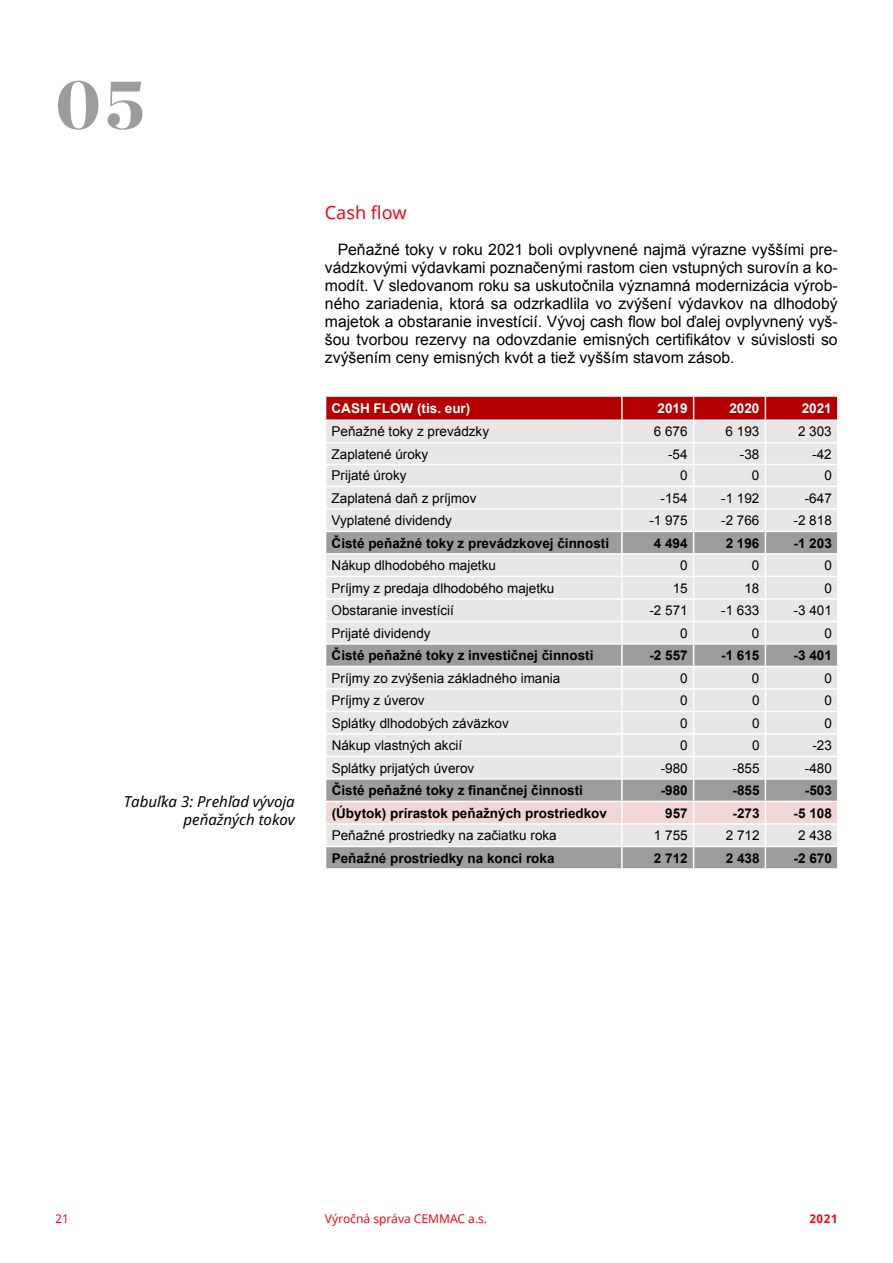
<style>
.page{position:relative;width:893px;height:1263px;background:#fff}
.page>*{position:absolute;margin:0;border:0;box-sizing:border-box;transform-origin:0 0}
.t1{font:900 70.5px "Chronicle Display";color:#9c9c9c}
.t2{font:18px "Noto Sans";color:#f30817}
.t3{font:15.75px/18px "Arial";color:#000;text-align:justify}
.t4{font:italic 15px/18px "Noto Sans";color:#000;text-align:right}
.t5{font:13.5px "Arial";color:#000}
.t6{font:700 13.5px "Arial";color:#000}
.t7{font:700 13.5px "Arial";color:#fff}
.t8{font:12px "Noto Sans";color:#f30817}
.t9{font:700 12px "Noto Sans";color:#f30817}
</style>
<div class="page">
<svg style="left:325px;top:396px;width:513px;height:472px;background:#dacfcf"></svg>
<h1 class="t1" style="left:55px;top:46px;width:90px">05</h1>
<p class="t4" style="left:124px;top:792px;width:172px">Tabuľka 3: Prehľad vývoja peňažných tokov</p>
<h2 class="t2" style="left:325px;top:201px;width:83px">Cash flow</h2>
<p class="t3" style="left:325px;top:241px;width:514px;text-indent:13px">Peňažné toky v roku 2021 boli ovplyvnené najmä výrazne vyššími pre&shy;vádzkovými výdavkami poznačenými rastom cien vstupných surovín a ko&shy;modít. V sledovanom roku sa uskutočnila významná modernizácia výrob&shy;ného zariadenia, ktorá sa odzrkadlila vo zvýšení výdavkov na dlhodobý majetok a obstaranie investícií. Vývoj cash flow bol ďalej ovplyvnený vyš&shy;šou tvorbou rezervy na odovzdanie emisných certifikátov v súvislosti so zvýšením ceny emisných kvót a tiež vyšším stavom zásob.</p>
<p class="t7" style="left:332px;top:399px;width:140px">CASH FLOW (tis. eur)</p>
<p class="t7" style="left:658px;top:399px;width:32px">2019</p>
<p class="t7" style="left:729px;top:399px;width:32px">2020</p>
<p class="t7" style="left:802px;top:399px;width:32px">2021</p>
<p class="t5" style="left:332px;top:423px;width:159px">Peňažné toky z prevádzky</p>
<p class="t5" style="left:654px;top:423px;width:35px">6 676</p>
<p class="t5" style="left:726px;top:423px;width:35px">6 193</p>
<p class="t5" style="left:798px;top:423px;width:35px">2 303</p>
<p class="t5" style="left:332px;top:445px;width:98px">Zaplatené úroky</p>
<p class="t5" style="left:668px;top:445px;width:21px">-54</p>
<p class="t5" style="left:740px;top:445px;width:21px">-38</p>
<p class="t5" style="left:812px;top:445px;width:21px">-42</p>
<p class="t5" style="left:332px;top:467px;width:77px">Prijaté úroky</p>
<p class="t5" style="left:680px;top:467px;width:9px">0</p>
<p class="t5" style="left:752px;top:467px;width:9px">0</p>
<p class="t5" style="left:824px;top:467px;width:9px">0</p>
<p class="t5" style="left:332px;top:489px;width:146px">Zaplatená daň z príjmov</p>
<p class="t5" style="left:661px;top:489px;width:29px">-154</p>
<p class="t5" style="left:721px;top:489px;width:40px">-1 192</p>
<p class="t5" style="left:805px;top:489px;width:29px">-647</p>
<p class="t5" style="left:332px;top:511px;width:122px">Vyplatené dividendy</p>
<p class="t5" style="left:649px;top:511px;width:40px">-1 975</p>
<p class="t5" style="left:721px;top:511px;width:40px">-2 766</p>
<p class="t5" style="left:793px;top:511px;width:40px">-2 818</p>
<p class="t6" style="left:332px;top:534px;width:279px">Čisté peňažné toky z prevádzkovej činnosti</p>
<p class="t6" style="left:654px;top:534px;width:35px">4 494</p>
<p class="t6" style="left:726px;top:534px;width:35px">2 196</p>
<p class="t6" style="left:793px;top:534px;width:40px">-1 203</p>
<p class="t5" style="left:332px;top:556px;width:166px">Nákup dlhodobého majetku</p>
<p class="t5" style="left:680px;top:556px;width:9px">0</p>
<p class="t5" style="left:752px;top:556px;width:9px">0</p>
<p class="t5" style="left:824px;top:556px;width:9px">0</p>
<p class="t5" style="left:332px;top:579px;width:224px">Príjmy z predaja dlhodobého majetku</p>
<p class="t5" style="left:673px;top:579px;width:17px">15</p>
<p class="t5" style="left:744px;top:579px;width:17px">18</p>
<p class="t5" style="left:824px;top:579px;width:9px">0</p>
<p class="t5" style="left:332px;top:601px;width:124px">Obstaranie investícií</p>
<p class="t5" style="left:649px;top:601px;width:40px">-2 571</p>
<p class="t5" style="left:721px;top:601px;width:40px">-1 633</p>
<p class="t5" style="left:794px;top:601px;width:40px">-3 401</p>
<p class="t5" style="left:332px;top:624px;width:101px">Prijaté dividendy</p>
<p class="t5" style="left:680px;top:624px;width:9px">0</p>
<p class="t5" style="left:752px;top:624px;width:9px">0</p>
<p class="t5" style="left:824px;top:624px;width:9px">0</p>
<p class="t6" style="left:332px;top:646px;width:263px">Čisté peňažné toky z investičnej činnosti</p>
<p class="t6" style="left:649px;top:646px;width:40px">-2 557</p>
<p class="t6" style="left:721px;top:646px;width:40px">-1 615</p>
<p class="t6" style="left:794px;top:646px;width:40px">-3 401</p>
<p class="t5" style="left:332px;top:669px;width:230px">Príjmy zo zvýšenia základného imania</p>
<p class="t5" style="left:680px;top:669px;width:9px">0</p>
<p class="t5" style="left:752px;top:669px;width:9px">0</p>
<p class="t5" style="left:824px;top:669px;width:9px">0</p>
<p class="t5" style="left:332px;top:691px;width:95px">Príjmy z úverov</p>
<p class="t5" style="left:680px;top:691px;width:9px">0</p>
<p class="t5" style="left:752px;top:691px;width:9px">0</p>
<p class="t5" style="left:824px;top:691px;width:9px">0</p>
<p class="t5" style="left:332px;top:714px;width:179px">Splátky dlhodobých záväzkov</p>
<p class="t5" style="left:680px;top:714px;width:9px">0</p>
<p class="t5" style="left:752px;top:714px;width:9px">0</p>
<p class="t5" style="left:824px;top:714px;width:9px">0</p>
<p class="t5" style="left:332px;top:736px;width:132px">Nákup vlastných akcií</p>
<p class="t5" style="left:680px;top:736px;width:9px">0</p>
<p class="t5" style="left:752px;top:736px;width:9px">0</p>
<p class="t5" style="left:812px;top:736px;width:21px">-23</p>
<p class="t5" style="left:332px;top:759px;width:144px">Splátky prijatých úverov</p>
<p class="t5" style="left:661px;top:759px;width:29px">-980</p>
<p class="t5" style="left:732px;top:759px;width:29px">-855</p>
<p class="t5" style="left:805px;top:759px;width:29px">-480</p>
<p class="t6" style="left:332px;top:781px;width:253px">Čisté peňažné toky z finančnej činnosti</p>
<p class="t6" style="left:661px;top:781px;width:29px">-980</p>
<p class="t6" style="left:732px;top:781px;width:29px">-855</p>
<p class="t6" style="left:805px;top:781px;width:29px">-503</p>
<p class="t6" style="left:332px;top:804px;width:277px">(Úbytok) prírastok peňažných prostriedkov</p>
<p class="t6" style="left:665px;top:804px;width:24px">957</p>
<p class="t6" style="left:732px;top:804px;width:29px">-273</p>
<p class="t6" style="left:794px;top:804px;width:40px">-5 108</p>
<p class="t5" style="left:332px;top:827px;width:227px">Peňažné prostriedky na začiatku roka</p>
<p class="t5" style="left:654px;top:827px;width:35px">1 755</p>
<p class="t5" style="left:726px;top:827px;width:35px">2 712</p>
<p class="t5" style="left:798px;top:827px;width:35px">2 438</p>
<p class="t6" style="left:332px;top:849px;width:224px">Peňažné prostriedky na konci roka</p>
<p class="t6" style="left:654px;top:849px;width:35px">2 712</p>
<p class="t6" style="left:726px;top:849px;width:35px">2 438</p>
<p class="t6" style="left:794px;top:849px;width:40px">-2 670</p>
<p class="t8" style="left:55px;top:1210px;width:15px">21</p>
<p class="t8" style="left:325px;top:1210px;width:164px">Výročná správa CEMMAC a.s.</p>
<p class="t9" style="left:809px;top:1210px;width:30px">2021</p>
</div>
